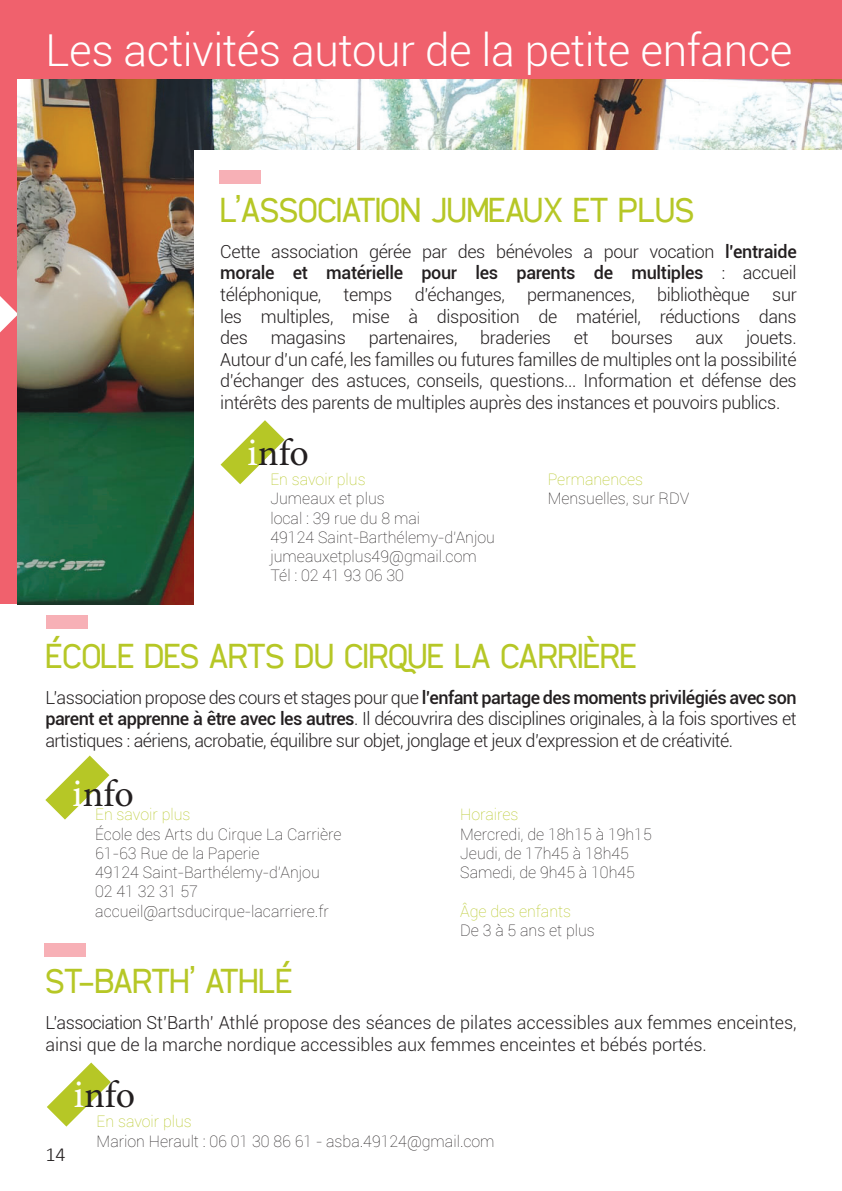
<style>
.page{position:relative;width:842px;height:1191px;background:#fff}
.page>*{position:absolute;margin:0;border:0;box-sizing:border-box;transform-origin:0 0}
.t1{font:300 44px "Roboto";letter-spacing:-.01em;color:#fff}
.t2{font:38px "Minion Pro";letter-spacing:-.005em;color:#231f20}
.t3{font:36px "cibreo";color:#b6c726}
.t4{font:300 20px "Calibri";color:#231f20}
.t5{font:300 18px/21.6px "Roboto";letter-spacing:-.02em;color:#231f20;text-align:justify}
.t6{font:300 18px/21.6px "Roboto";color:#231f20}
.t7{font:100 16px/19.2px "Roboto";color:#231f20}
.t8{font:100 16px "Roboto";color:#b6c726}
.s1{font-weight:500}
.s2{font-size:40px;color:#fff}
</style>
<div class="page">
<div style="left:0;top:0;width:842px;height:79px;background:#f0616d"></div>
<div style="left:0;top:24px;width:18px;height:580px;background:#f0616d"></div>
<svg style="left:0;top:279px;width:18px;height:80px"></svg>
<img style="left:18px;top:79px;width:824px;height:525px">
<div style="left:194px;top:150px;width:648px;height:466px;background:#fff"></div>
<svg style="left:45px;top:755px;width:64px;height:64px"></svg>
<svg style="left:47px;top:1062px;width:64px;height:64px"></svg>
<svg style="left:221px;top:420px;width:64px;height:64px"></svg>
<div style="left:220px;top:170px;width:41px;height:14px;background:#f7b0b6"></div>
<div style="left:47px;top:615px;width:41px;height:14px;background:#f7b0b6"></div>
<div style="left:44px;top:943px;width:41px;height:13px;background:#f7b0b6"></div>
<h1 class="t1" style="left:45px;top:19px;width:749px">Les activités autour de la petite enfance</h1>
<h3 class="t3" style="left:220px;top:189px;width:475px">L’ASSOCIATION JUMEAUX ET PLUS</h3>
<p class="t5" style="left:220px;top:240px;width:578px">Cette association gérée par des bénévoles a pour vocation <span class="s1">l’entraide morale et matérielle pour les parents de multiples</span> : accueil téléphonique, temps d’échanges, permanences, bibliothèque sur les multiples, mise à disposition de matériel, réductions dans des</p>
<p class="t5" style="left:220px;top:326px;width:578px;text-indent:526px">jouets.<br>Autour d’un café, les familles ou futures familles de multiples ont la possibilité d’échanger des astuces, conseils, questions... Information et défense des intérêts des parents de multiples auprès des instances et pouvoirs publics.</p>
<p class="t5" style="left:271px;top:326px;width:77px">magasins</p>
<p class="t5" style="left:369px;top:326px;width:90px">partenaires,</p>
<p class="t5" style="left:480px;top:326px;width:72px">braderies</p>
<p class="t5" style="left:574px;top:326px;width:16px">et</p>
<p class="t5" style="left:611px;top:326px;width:63px">bourses</p>
<p class="t5" style="left:695px;top:326px;width:29px">aux</p>
<h2 class="t2" style="left:247px;top:427px;width:63px"><span class="s2">i</span>nfo</h2>
<p class="t8" style="left:270px;top:468px;width:97px">En savoir plus</p>
<p class="t7" style="left:270px;top:488px;width:226px">Jumeaux et plus<br>local : 39 rue du 8 mai<br>49124 Saint-Barthélemy-d’Anjou jumeauxetplus49@gmail.com<br>Tél : 02 41 93 06 30</p>
<p class="t8" style="left:548px;top:468px;width:97px">Permanences</p>
<p class="t7" style="left:548px;top:488px;width:143px">Mensuelles, sur RDV</p>
<h3 class="t3" style="left:45px;top:635px;width:593px">ÉCOLE DES ARTS DU CIRQUE LA CARRIÈRE</h3>
<p class="t5" style="left:45px;top:686px;width:753px">L’association propose des cours et stages pour que <span class="s1">l’enfant partage des moments privilégiés avec son parent et apprenne à être avec les autres</span>. Il découvrira des disciplines originales, à la fois sportives et artistiques : aériens, acrobatie, équilibre sur objet, jonglage et jeux d’expression et de créativité.</p>
<h2 class="t2" style="left:72px;top:768px;width:63px"><span class="s2">i</span>nfo</h2>
<p class="t8" style="left:95px;top:803px;width:97px">En savoir plus</p>
<p class="t7" style="left:95px;top:824px;width:248px">École des Arts du Cirque La Carrière<br>61-63 Rue de la Paperie<br>49124 Saint-Barthélemy-d’Anjou<br>02 41 32 31 57 accueil@artsducirque-lacarriere.fr</p>
<p class="t8" style="left:460px;top:803px;width:60px">Horaires</p>
<p class="t7" style="left:460px;top:824px;width:193px">Mercredi, de 18h15 à 19h15<br>Jeudi, de 17h45 à 18h45<br>Samedi, de 9h45 à 10h45</p>
<p class="t8" style="left:460px;top:899px;width:112px">Âge des enfants</p>
<p class="t7" style="left:460px;top:920px;width:136px">De 3 à 5 ans et plus</p>
<h3 class="t3" style="left:45px;top:961px;width:249px">ST-BARTH’ ATHLÉ</h3>
<p class="t6" style="left:45px;top:1011px;width:753px">L’association St’Barth’ Athlé propose des séances de pilates accessibles aux femmes enceintes, ainsi que de la marche nordique accessibles aux femmes enceintes et bébés portés.</p>
<p class="t4" style="left:45px;top:1141px;width:22px">14</p>
<h2 class="t2" style="left:73px;top:1069px;width:63px"><span class="s2">i</span>nfo</h2>
<p class="t8" style="left:97px;top:1110px;width:97px">En savoir plus</p>
<p class="t7" style="left:97px;top:1130px;width:399px">Marion Herault : 06 01 30 86 61 - asba.49124@gmail.com</p>
</div>
